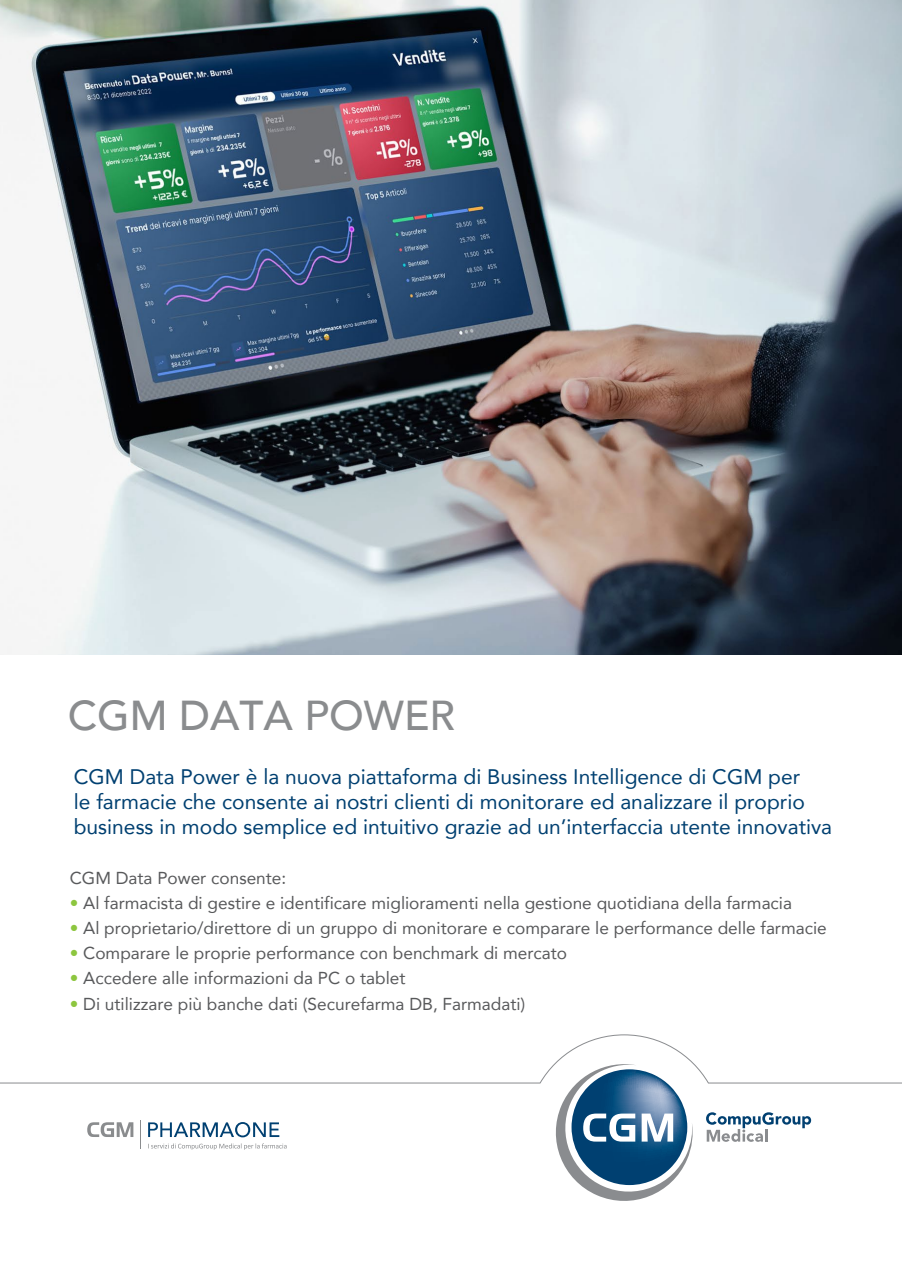
<style>
.page{position:relative;width:902px;height:1272px;background:#fff}
.page>*{position:absolute;margin:0;border:0;box-sizing:border-box;transform-origin:0 0}
.t1{font:500 41.7px "Avenir";color:#8a8c8e}
.t2{font:21px/25.2px "Avenir";color:#004071}
.t3{font:17.25px "Avenir";color:#58595b}
.s1{color:#8dc63f}
</style>
<div class="page">
<svg style="left:0;top:1034px;width:901px;height:167px"></svg>
<img style="left:0;top:0;width:901px;height:654px">
<h1 class="t1" style="left:68px;top:679px;width:388px">CGM DATA POWER</h1>
<p class="t2" style="left:74px;top:763px;width:759px">CGM Data Power è la nuova piattaforma di Business Intelligence di CGM per<br>le farmacie che consente ai nostri clienti di monitorare ed analizzare il proprio business in modo semplice ed intuitivo grazie ad un’interfaccia utente innovativa</p>
<p class="t3" style="left:70px;top:863px;width:218px">CGM Data Power consente:</p>
<p class="t3" style="left:70px;top:888px;width:723px"><span class="s1">•</span> Al farmacista di gestire e identificare miglioramenti nella gestione quotidiana della farmacia</p>
<p class="t3" style="left:70px;top:914px;width:758px"><span class="s1">•</span> Al proprietario/direttore di un gruppo di monitorare e comparare le performance delle farmacie</p>
<p class="t3" style="left:70px;top:939px;width:499px"><span class="s1">•</span> Comparare le proprie performance con benchmark di mercato</p>
<p class="t3" style="left:70px;top:964px;width:337px"><span class="s1">•</span> Accedere alle informazioni da PC o tablet</p>
<p class="t3" style="left:70px;top:989px;width:457px"><span class="s1">•</span> Di utilizzare più banche dati (Securefarma DB, Farmadati)</p>
</div>
